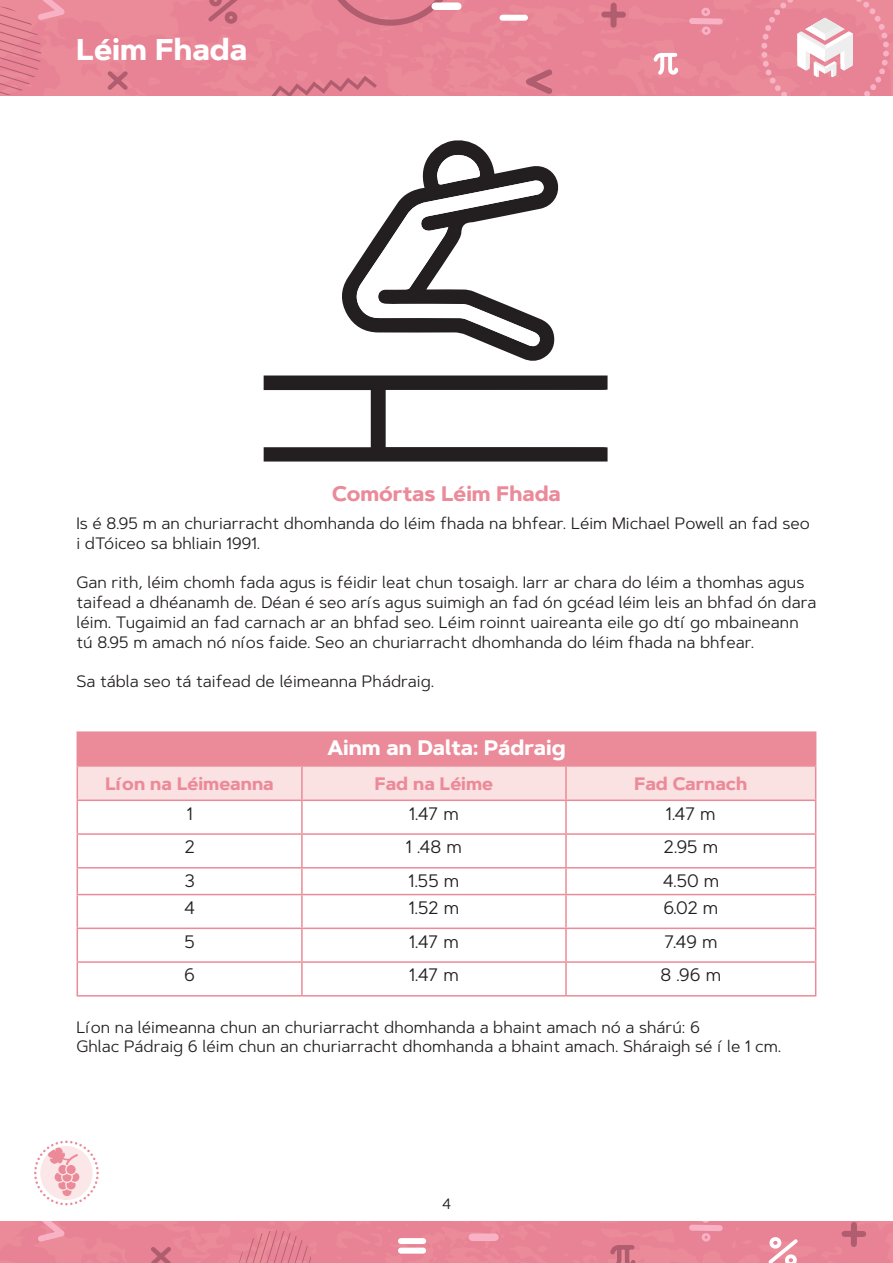
<style>
.page{position:relative;width:893px;height:1263px;background:#fff}
.page>*{position:absolute;margin:0;border:0;box-sizing:border-box;transform-origin:0 0}
.t1{font:700 30px "Artegra Sans";color:#fff}
.H2_Measure-PINK{font:700 21px "Artegra Sans";color:#fff}
.H2_Measure-PINK-2{font:700 21px "Artegra Sans";color:#eb8b99}
.H3_Measure-PINK{font:18px "Artegra Sans";letter-spacing:-.025em;color:#231f20}
.H3_Measure-PINK-2{font:700 18px "Artegra Sans";color:#eb8b99}
.Body{font:16.5px/19.8px "Artegra Sans";color:#231f20}
.t2{font:15px "Artegra Sans";color:#231f20}
</style>
<div class="page">
<div style="left:0;top:0;width:893px;height:96px;background:#e78394"></div>
<svg style="left:271px;top:76px;width:106px;height:20px;background:#da7b8b"></svg>
<svg style="left:103px;top:67px;width:29px;height:27px"></svg>
<svg style="left:0;top:0;width:75px;height:95px;background:#e68796"></svg>
<svg style="left:514px;top:64px;width:43px;height:32px"></svg>
<div style="left:502px;top:15px;width:23px;height:6px;background:#fff"></div>
<svg style="left:686px;top:5px;width:40px;height:33px"></svg>
<div style="left:604px;top:12px;width:19px;height:6px;background:#b05e6f"></div>
<div style="left:610px;top:6px;width:7px;height:19px;background:#b05e6f"></div>
<svg style="left:652px;top:51px;width:28px;height:27px"></svg>
<svg style="left:323px;top:0;width:135px;height:26px;background:#dd7d8e"></svg>
<svg style="left:204px;top:0;width:38px;height:27px"></svg>
<svg style="left:761px;top:0;width:128px;height:96px;background:#eb9ba8"></svg>
<div style="left:435px;top:3px;width:23px;height:7px;background:#fff"></div>
<svg style="left:0;top:1221px;width:893px;height:42px;background:#e78797"></svg>
<svg style="left:34px;top:1140px;width:65px;height:65px"></svg>
<svg style="left:264px;top:375px;width:344px;height:86px"></svg>
<svg style="left:342px;top:140px;width:217px;height:221px"></svg>
<svg style="left:355px;top:154px;width:189px;height:193px"></svg>
<svg style="left:78px;top:733px;width:737px;height:66px;background:#f2b5bd"></svg>
<hr style="left:77px;top:731px;width:225px;height:2px;background:#eb8b99">
<hr style="left:77px;top:733px;width:1px;height:32px;background:#eb8b99">
<hr style="left:302px;top:731px;width:264px;height:2px;background:#eb8b99">
<hr style="left:301px;top:733px;width:2px;height:32px;background:#eb8b99">
<hr style="left:566px;top:731px;width:250px;height:2px;background:#eb8b99">
<hr style="left:565px;top:733px;width:2px;height:32px;background:#eb8b99">
<hr style="left:815px;top:733px;width:1px;height:32px;background:#eb8b99">
<hr style="left:77px;top:765px;width:225px;height:2px;background:#eb8b99">
<hr style="left:77px;top:767px;width:1px;height:32px;background:#eb8b99">
<hr style="left:302px;top:765px;width:264px;height:2px;background:#eb8b99">
<hr style="left:301px;top:767px;width:2px;height:32px;background:#eb8b99">
<hr style="left:566px;top:765px;width:250px;height:2px;background:#eb8b99">
<hr style="left:565px;top:767px;width:2px;height:32px;background:#eb8b99">
<hr style="left:815px;top:767px;width:1px;height:32px;background:#eb8b99">
<hr style="left:77px;top:799px;width:225px;height:2px;background:#eb8b99">
<hr style="left:77px;top:801px;width:1px;height:32px;background:#eb8b99">
<hr style="left:302px;top:799px;width:264px;height:2px;background:#eb8b99">
<hr style="left:301px;top:801px;width:2px;height:32px;background:#eb8b99">
<hr style="left:566px;top:799px;width:250px;height:2px;background:#eb8b99">
<hr style="left:565px;top:801px;width:2px;height:32px;background:#eb8b99">
<hr style="left:815px;top:801px;width:1px;height:32px;background:#eb8b99">
<hr style="left:77px;top:833px;width:225px;height:2px;background:#eb8b99">
<hr style="left:77px;top:835px;width:1px;height:32px;background:#eb8b99">
<hr style="left:302px;top:833px;width:264px;height:2px;background:#eb8b99">
<hr style="left:301px;top:835px;width:2px;height:32px;background:#eb8b99">
<hr style="left:566px;top:833px;width:250px;height:2px;background:#eb8b99">
<hr style="left:565px;top:835px;width:2px;height:32px;background:#eb8b99">
<hr style="left:815px;top:835px;width:1px;height:32px;background:#eb8b99">
<hr style="left:77px;top:867px;width:225px;height:1px;background:#eb8b99">
<svg style="left:77px;top:868px;width:1px;height:26px"></svg>
<hr style="left:302px;top:867px;width:264px;height:1px;background:#eb8b99">
<hr style="left:301px;top:868px;width:2px;height:26px;background:#eb8b99">
<hr style="left:566px;top:867px;width:250px;height:1px;background:#eb8b99">
<hr style="left:565px;top:868px;width:2px;height:26px;background:#eb8b99">
<svg style="left:815px;top:868px;width:1px;height:26px"></svg>
<hr style="left:77px;top:894px;width:225px;height:1px;background:#eb8b99">
<hr style="left:77px;top:895px;width:1px;height:32px;background:#eb8b99">
<hr style="left:302px;top:894px;width:264px;height:1px;background:#eb8b99">
<hr style="left:301px;top:895px;width:2px;height:32px;background:#eb8b99">
<hr style="left:566px;top:894px;width:250px;height:1px;background:#eb8b99">
<hr style="left:565px;top:895px;width:2px;height:32px;background:#eb8b99">
<hr style="left:815px;top:895px;width:1px;height:32px;background:#eb8b99">
<hr style="left:77px;top:927px;width:225px;height:2px;background:#eb8b99">
<hr style="left:77px;top:929px;width:1px;height:32px;background:#eb8b99">
<hr style="left:302px;top:927px;width:264px;height:2px;background:#eb8b99">
<hr style="left:301px;top:929px;width:2px;height:32px;background:#eb8b99">
<hr style="left:566px;top:927px;width:250px;height:2px;background:#eb8b99">
<hr style="left:565px;top:929px;width:2px;height:32px;background:#eb8b99">
<hr style="left:815px;top:929px;width:1px;height:32px;background:#eb8b99">
<hr style="left:77px;top:961px;width:225px;height:2px;background:#eb8b99">
<hr style="left:77px;top:963px;width:1px;height:32px;background:#eb8b99">
<hr style="left:302px;top:961px;width:264px;height:2px;background:#eb8b99">
<hr style="left:301px;top:963px;width:2px;height:32px;background:#eb8b99">
<hr style="left:566px;top:961px;width:250px;height:2px;background:#eb8b99">
<hr style="left:565px;top:963px;width:2px;height:32px;background:#eb8b99">
<hr style="left:815px;top:963px;width:1px;height:32px;background:#eb8b99">
<hr style="left:77px;top:995px;width:225px;height:1px;background:#eb8b99">
<hr style="left:302px;top:995px;width:264px;height:1px;background:#eb8b99">
<hr style="left:566px;top:995px;width:250px;height:1px;background:#eb8b99">
<h1 class="t1" style="left:77px;top:28px;width:172px">Léim Fhada</h1>
<p class="H2_Measure-PINK-2" style="left:332px;top:478px;width:230px">Comórtas Léim Fhada</p>
<p class="Body" style="left:77px;top:513px;width:735px">Is é 8.95 m an churiarracht dhomhanda do léim fhada na bhfear. Léim Michael Powell an fad seo i dTóiceo sa bhliain 1991.</p>
<p class="Body" style="left:77px;top:572px;width:741px">Gan rith, léim chomh fada agus is féidir leat chun tosaigh. Iarr ar chara do léim a thomhas agus taifead a dhéanamh de. Déan é seo arís agus suimigh an fad ón gcéad léim leis an bhfad ón dara léim. Tugaimid an fad carnach ar an bhfad seo. Léim roinnt uaireanta eile go dtí go mbaineann tú 8.95 m amach nó níos faide. Seo an churiarracht dhomhanda do léim fhada na bhfear.</p>
<p class="Body" style="left:77px;top:671px;width:359px">Sa tábla seo tá taifead de léimeanna Phádraig.</p>
<p class="H2_Measure-PINK" style="left:327px;top:732px;width:240px">Ainm an Dalta: Pádraig</p>
<p class="H3_Measure-PINK-2" style="left:105px;top:770px;width:170px">Líon na Léimeanna</p>
<p class="H3_Measure-PINK-2" style="left:375px;top:770px;width:120px">Fad na Léime</p>
<p class="H3_Measure-PINK-2" style="left:634px;top:770px;width:114px">Fad Carnach</p>
<p class="H3_Measure-PINK" style="left:187px;top:801px;width:7px">1</p>
<p class="H3_Measure-PINK" style="left:409px;top:801px;width:51px">1.47 m</p>
<p class="H3_Measure-PINK" style="left:666px;top:801px;width:51px">1.47 m</p>
<p class="H3_Measure-PINK" style="left:184px;top:834px;width:12px">2</p>
<p class="H3_Measure-PINK" style="left:406px;top:834px;width:58px">1 .48 m</p>
<p class="H3_Measure-PINK" style="left:663px;top:834px;width:56px">2.95 m</p>
<p class="H3_Measure-PINK" style="left:184px;top:868px;width:12px">3</p>
<p class="H3_Measure-PINK" style="left:409px;top:868px;width:52px">1.55 m</p>
<p class="H3_Measure-PINK" style="left:662px;top:868px;width:58px">4.50 m</p>
<p class="H3_Measure-PINK" style="left:184px;top:895px;width:13px">4</p>
<p class="H3_Measure-PINK" style="left:409px;top:895px;width:52px">1.52 m</p>
<p class="H3_Measure-PINK" style="left:663px;top:895px;width:56px">6.02 m</p>
<p class="H3_Measure-PINK" style="left:184px;top:929px;width:12px">5</p>
<p class="H3_Measure-PINK" style="left:409px;top:929px;width:51px">1.47 m</p>
<p class="H3_Measure-PINK" style="left:664px;top:929px;width:55px">7.49 m</p>
<p class="H3_Measure-PINK" style="left:184px;top:962px;width:12px">6</p>
<p class="H3_Measure-PINK" style="left:409px;top:962px;width:51px">1.47 m</p>
<p class="H3_Measure-PINK" style="left:660px;top:962px;width:62px">8 .96 m</p>
<p class="Body" style="left:77px;top:1016px;width:625px">Líon na léimeanna chun an churiarracht dhomhanda a bhaint amach nó a shárú: 6</p>
<p class="Body" style="left:77px;top:1036px;width:706px">Ghlac Pádraig 6 léim chun an churiarracht dhomhanda a bhaint amach. Sháraigh sé í le 1 cm.</p>
<p class="t2" style="left:442px;top:1193px;width:11px">4</p>
</div>
